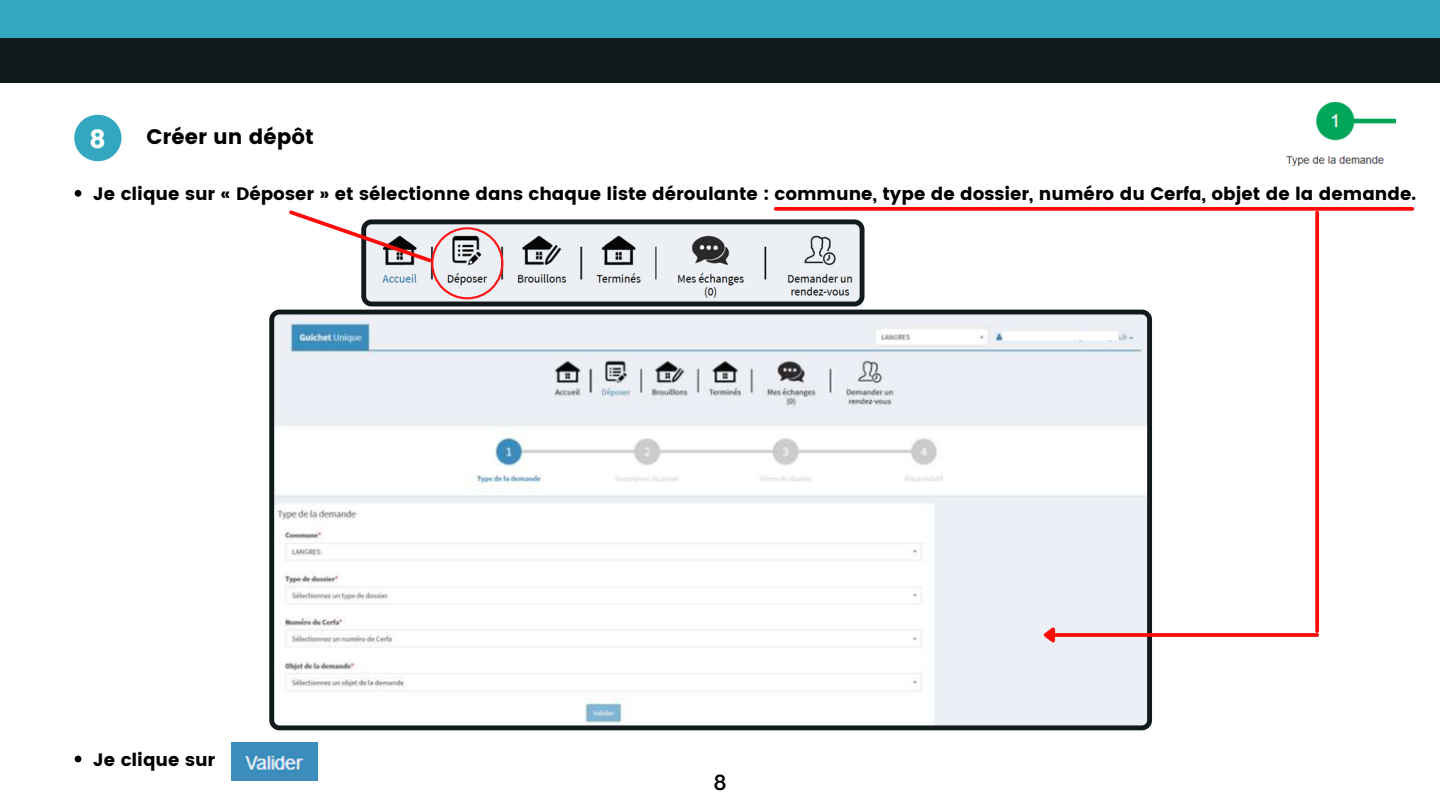
<style>
.page{position:relative;width:1440px;height:810px;background:#fff}
.page>*{position:absolute;margin:0;border:0;box-sizing:border-box;transform-origin:0 0}
.t1{font:25px "Poppins";color:#fff}
.t2{font:21px "Poppins";color:#000}
.t3{font:600 20px "Open Sauce One";color:#000}
.t4{font:18px "Poppins";color:#000}
</style>
<div class="page">
<div style="left:74px;top:115px;width:47px;height:46px;background:#33a7bf;border-radius:50%"></div>
<div style="left:0;top:0;width:1440px;height:38px;background:#33a7bf"></div>
<div style="left:0;top:38px;width:1440px;height:45px;background:#111b1e"></div>
<img style="left:1286px;top:102px;width:110px;height:63px">
<img style="left:231px;top:742px;width:87px;height:38px">
<svg style="left:269px;top:310px;width:883px;height:420px"></svg>
<svg style="left:776px;top:207px;width:636px;height:4px;background:#fd1a17"></svg>
<svg style="left:1315px;top:213px;width:4px;height:418px;background:#fd1c1a"></svg>
<svg style="left:1058px;top:633px;width:259px;height:4px"></svg>
<svg style="left:1039px;top:622px;width:19px;height:24px"></svg>
<svg style="left:289px;top:208px;width:576px;height:98px"></svg>
<svg style="left:75px;top:190px;width:6px;height:7px"></svg>
<svg style="left:75px;top:756px;width:6px;height:6px"></svg>
<p class="t1" style="left:90px;top:125px;width:18px">8</p>
<p class="t2" style="left:147px;top:124px;width:169px">Créer un dépôt</p>
<p class="t4" style="left:93px;top:184px;width:1324px">Je clique sur « Déposer » et sélectionne dans chaque liste déroulante : commune, type de dossier, numéro du Cerfa, objet de la demande.</p>
<p class="t4" style="left:93px;top:749px;width:123px">Je clique sur</p>
<p class="t3" style="left:713px;top:770px;width:15px">8</p>
</div>
